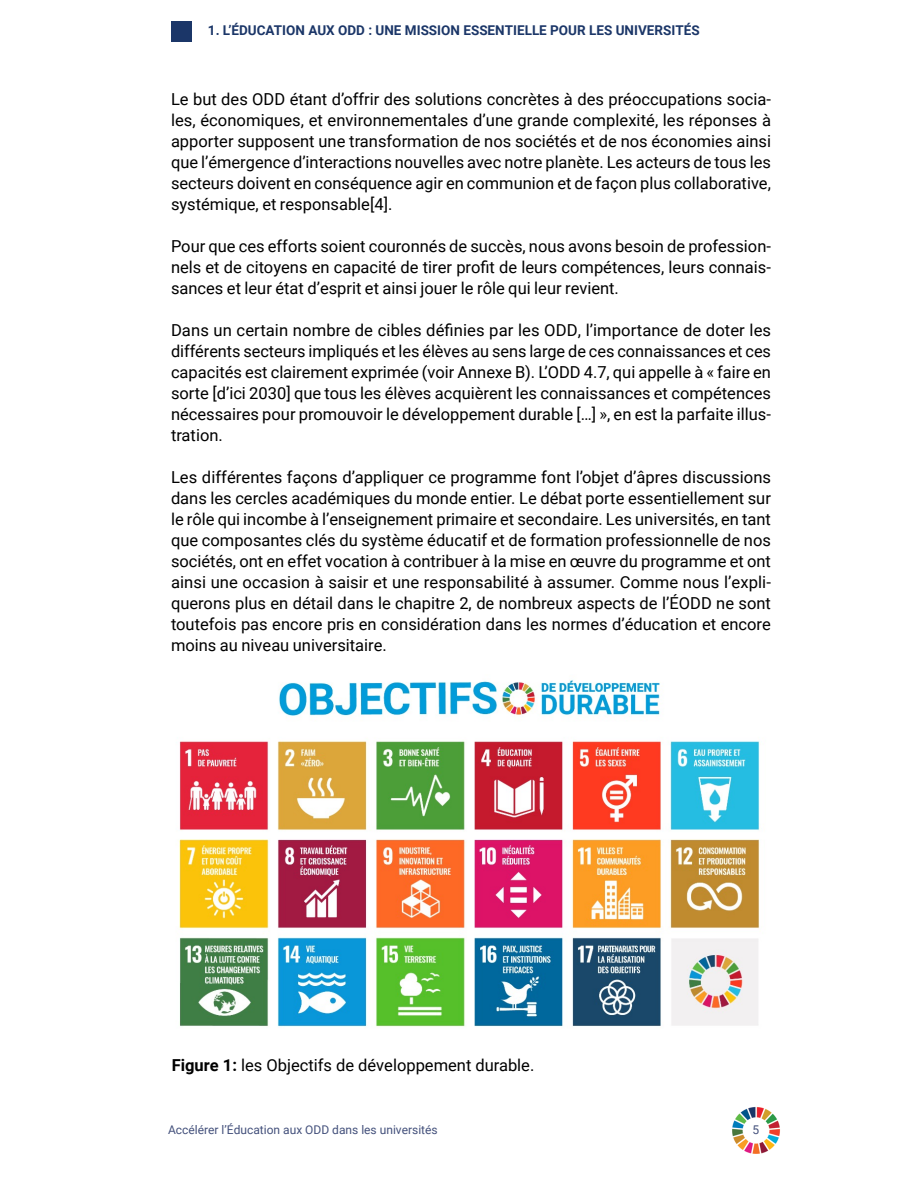
<style>
.page{position:relative;width:918px;height:1188px;background:#fff}
.page>*{position:absolute;margin:0;border:0;box-sizing:border-box;transform-origin:0 0}
.t1{font:16.5px/21px "Roboto";color:#000;text-align:justify}
.t2{font:700 13.5px "Roboto";color:#1b3668}
.t3{font:12px "Roboto";color:#43507b}
.s1{font-weight:700}
</style>
<div class="page">
<img style="left:732px;top:1107px;width:48px;height:47px">
<div style="left:171px;top:21px;width:21px;height:21px;background:#1b3668"></div>
<img style="left:179px;top:680px;width:581px;height:347px">
<p class="t2" style="left:208px;top:21px;width:493px">1. L’ÉDUCATION AUX ODD : UNE MISSION ESSENTIELLE POUR LES UNIVERSITÉS</p>
<p class="t1" style="left:171px;top:88px;width:602px">Le but des ODD étant d’offrir des solutions concrètes à des préoccupations socia&shy;les, économiques, et environnementales d’une grande complexité, les réponses à apporter supposent une transformation de nos sociétés et de nos économies ainsi que l’émergence d’interactions nouvelles avec notre planète. Les acteurs de tous les secteurs doivent en conséquence agir en communion et de façon plus collaborative, systémique, et responsable[4].</p>
<p class="t1" style="left:171px;top:235px;width:602px">Pour que ces efforts soient couronnés de succès, nous avons besoin de profession&shy;nels et de citoyens en capacité de tirer profit de leurs compétences, leurs connais&shy;sances et leur état d’esprit et ainsi jouer le rôle qui leur revient.</p>
<p class="t1" style="left:171px;top:319px;width:602px">Dans un certain nombre de cibles définies par les ODD, l’importance de doter les différents secteurs impliqués et les élèves au sens large de ces connaissances et ces capacités est clairement exprimée (voir Annexe B). L’ODD 4.7, qui appelle à « faire en sorte [d’ici 2030] que tous les élèves acquièrent les connaissances et compétences nécessaires pour promouvoir le développement durable […] », en est la parfaite illus&shy;tration.</p>
<p class="t1" style="left:171px;top:466px;width:602px">Les différentes façons d’appliquer ce programme font l’objet d’âpres discussions dans les cercles académiques du monde entier. Le débat porte essentiellement sur le rôle qui incombe à l’enseignement primaire et secondaire. Les universités, en tant que composantes clés du système éducatif et de formation professionnelle de nos sociétés, ont en effet vocation à contribuer à la mise en œuvre du programme et ont ainsi une occasion à saisir et une responsabilité à assumer. Comme nous l’expli&shy;querons plus en détail dans le chapitre 2, de nombreux aspects de l’ÉODD ne sont toutefois pas encore pris en considération dans les normes d’éducation et encore moins au niveau universitaire.</p>
<p class="t1" style="left:172px;top:1054px;width:364px"><span class="s1">Figure 1:</span> les Objectifs de développement durable.</p>
<p class="t3" style="left:168px;top:1121px;width:271px">Accélérer l’Éducation aux ODD dans les universités</p>
<p class="t3" style="left:753px;top:1121px;width:8px">5</p>
</div>
